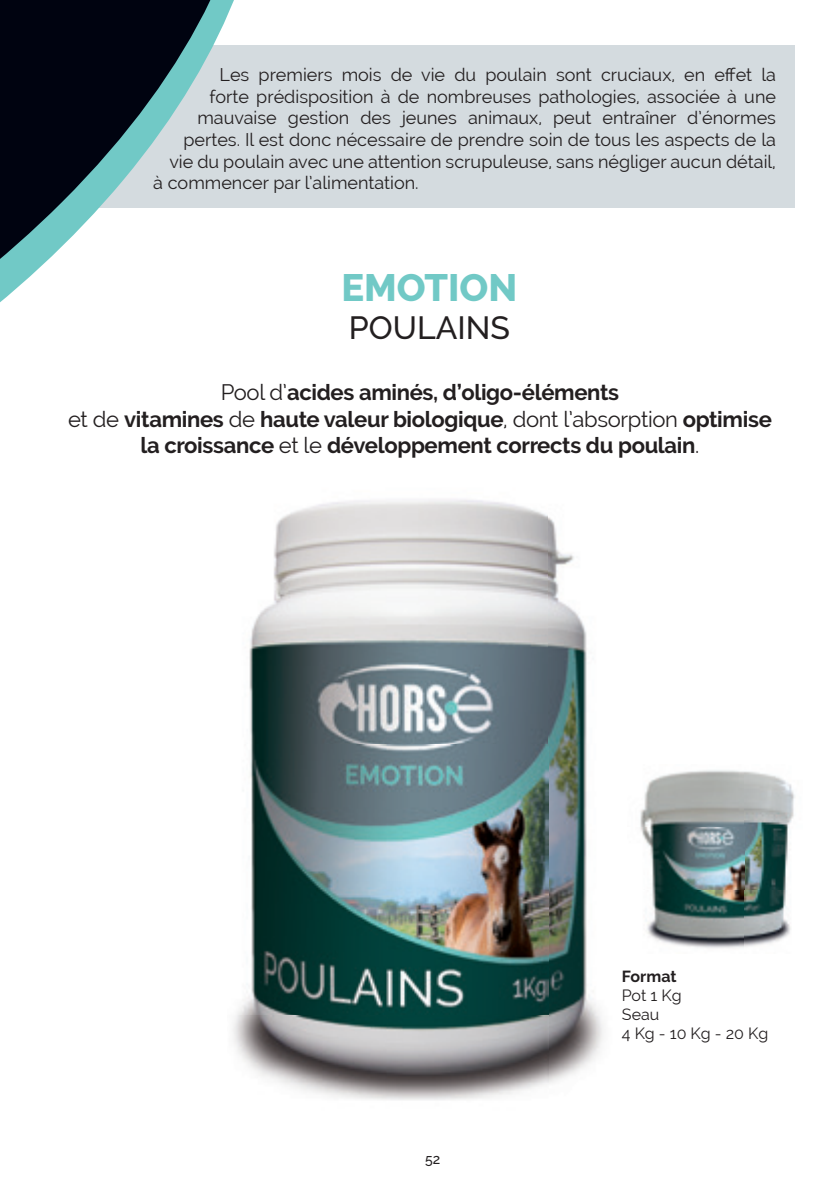
<style>
.page{position:relative;width:840px;height:1191px;background:#fff}
.page>*{position:absolute;margin:0;border:0;box-sizing:border-box;transform-origin:0 0}
.t1{font:800 38px "Raleway";color:#71c9c6}
.t2{font:500 32px "Raleway";color:#231f20}
.t3{font:700 22px/26.4px "Raleway";letter-spacing:-.015em;color:#231f20;text-align:center}
.t4{font:18px "Raleway";color:#231f20}
.t5{font:16px/19.2px "Raleway";color:#231f20}
.t6{font:700 16px "Raleway";color:#231f20}
.t7{font:500 14px "Raleway";color:#231f20}
.s1{font-weight:400}
</style>
<div class="page">
<div style="left:45px;top:45px;width:749px;height:163px;background:#d4dbdf"></div>
<img style="left:232px;top:499px;width:371px;height:601px">
<img style="left:640px;top:770px;width:155px;height:178px">
<svg style="left:0;top:0;width:234px;height:302px"></svg>
<p class="t4" style="left:219px;top:64px;width:558px">Les premiers mois de vie du poulain sont cruciaux, en effet la</p>
<p class="t4" style="left:209px;top:86px;width:567px">forte prédisposition à de nombreuses pathologies, associée à une</p>
<p class="t4" style="left:197px;top:107px;width:580px">mauvaise gestion des jeunes animaux, peut entraîner d’énormes</p>
<p class="t4" style="left:183px;top:129px;width:593px">pertes. Il est donc nécessaire de prendre soin de tous les aspects de la</p>
<p class="t4" style="left:169px;top:151px;width:607px">vie du poulain avec une attention scrupuleuse, sans négliger aucun détail,</p>
<p class="t4" style="left:153px;top:172px;width:267px">à commencer par l’alimentation.</p>
<h1 class="t1" style="left:341px;top:266px;width:177px">EMOTION</h1>
<h2 class="t2" style="left:349px;top:309px;width:162px">POULAINS</h2>
<p class="t3" style="left:68px;top:379px;width:704px"><span class="s1">Pool d’</span>acides aminés, d’oligo-éléments<br><span class="s1">et de</span> vitamines <span class="s1">de</span> haute valeur biologique<span class="s1">, dont l’absorption</span> optimise la croissance <span class="s1">et le</span> développement corrects du poulain<span class="s1">.</span></p>
<p class="t7" style="left:425px;top:1151px;width:17px">52</p>
<p class="t6" style="left:621px;top:966px;width:56px">Format</p>
<p class="t5" style="left:621px;top:985px;width:148px">Pot 1 Kg<br>Seau<br>4 Kg - 10 Kg - 20 Kg</p>
</div>
